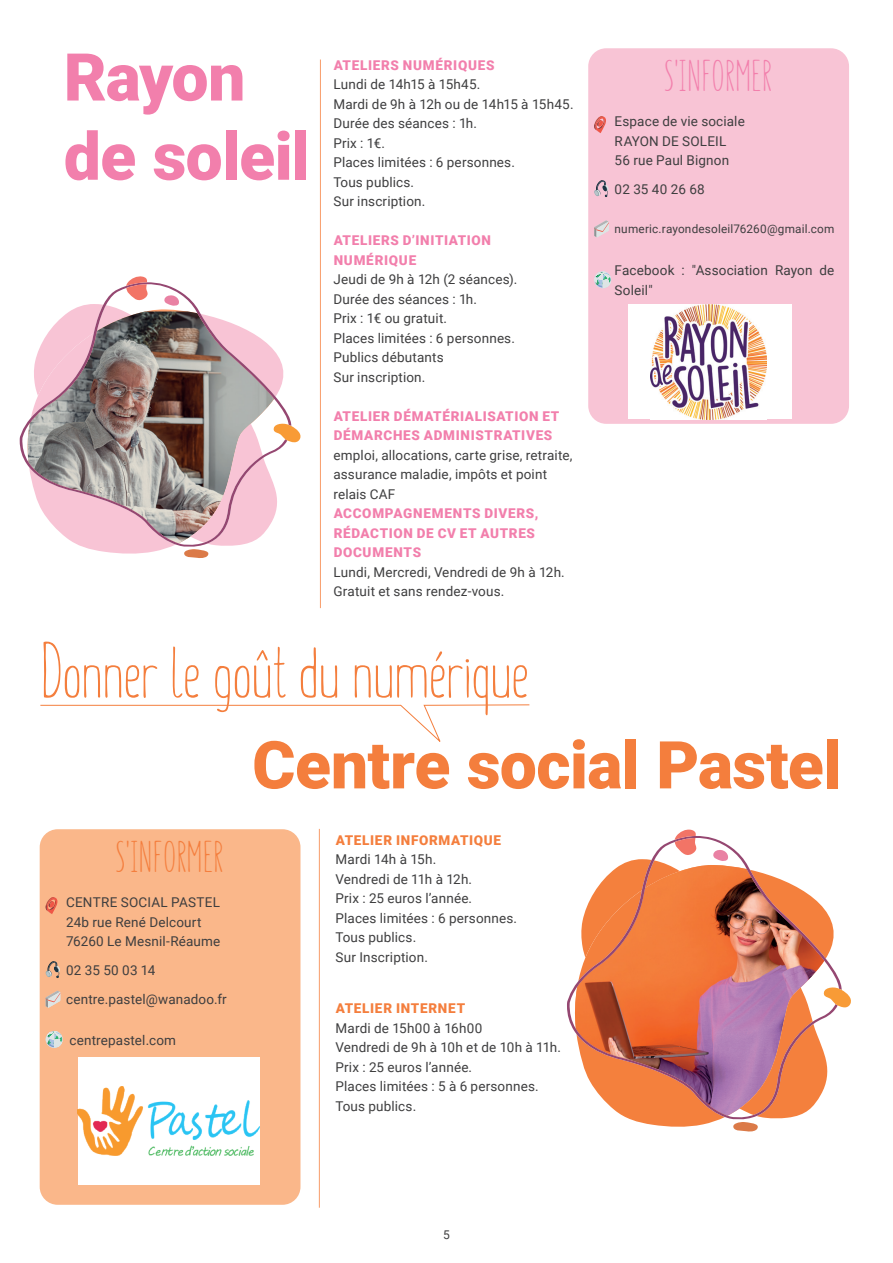
<style>
.page{position:relative;width:893px;height:1263px;background:#fff}
.page>*{position:absolute;margin:0;border:0;box-sizing:border-box;transform-origin:0 0}
.t1{font:300 78px "Summer Font";letter-spacing:-.01em;color:#f47e3d}
.t2{font:900 66px "Roboto";letter-spacing:-.01em;color:#f47e3d}
.t3{font:900 66px/79.2px "Roboto";letter-spacing:-.015em;color:#f27fac}
.t4{font:300 43.5px "Summer Font";color:#f27fac}
.t5{font:300 43.5px "Summer Font";color:#f47e3d}
.t6{font:13.5px/19.5px "Roboto";letter-spacing:.01em;color:#3e3e3f}
.t7{font:900 13.5px/19.5px "Roboto";letter-spacing:.05em;color:#f27fac}
.t8{font:900 13.5px "Roboto";letter-spacing:.055em;color:#f47e3d}
.t9{font:12px "Roboto";color:#3e3e3f}
.t10{font:11.7px "Roboto";letter-spacing:.015em;color:#3e3e3f}
</style>
<div class="page">
<hr style="left:320px;top:60px;width:1px;height:548px;background:#f89c6a">
<svg style="left:87px;top:442px;width:208px;height:113px"></svg>
<svg style="left:20px;top:282px;width:271px;height:266px"></svg>
<svg style="left:31px;top:276px;width:117px;height:142px"></svg>
<svg style="left:272px;top:422px;width:29px;height:20px"></svg>
<svg style="left:182px;top:549px;width:26px;height:9px"></svg>
<svg style="left:164px;top:295px;width:15px;height:11px"></svg>
<div style="left:588px;top:48px;width:261px;height:376px;background:#f8c4d5;border-radius:18px"></div>
<svg style="left:594px;top:116px;width:12px;height:17px"></svg>
<svg style="left:594px;top:180px;width:14px;height:17px"></svg>
<svg style="left:594px;top:220px;width:15px;height:17px"></svg>
<svg style="left:594px;top:271px;width:17px;height:17px"></svg>
<div style="left:628px;top:304px;width:163px;height:115px;background:#fff"></div>
<img style="left:650px;top:304px;width:117px;height:115px">
<svg style="left:635px;top:1007px;width:211px;height:120px"></svg>
<svg style="left:567px;top:836px;width:275px;height:285px"></svg>
<svg style="left:578px;top:829px;width:118px;height:152px"></svg>
<svg style="left:822px;top:986px;width:29px;height:21px"></svg>
<svg style="left:732px;top:1122px;width:26px;height:10px"></svg>
<svg style="left:713px;top:849px;width:15px;height:12px"></svg>
<div style="left:40px;top:829px;width:260px;height:376px;background:#fab78a;border-radius:18px"></div>
<svg style="left:46px;top:897px;width:11px;height:17px"></svg>
<svg style="left:46px;top:961px;width:14px;height:17px"></svg>
<svg style="left:46px;top:991px;width:14px;height:17px"></svg>
<svg style="left:46px;top:1031px;width:17px;height:17px"></svg>
<div style="left:78px;top:1057px;width:181px;height:128px;background:#fff"></div>
<img style="left:78px;top:1087px;width:181px;height:68px">
<hr style="left:319px;top:829px;width:1px;height:379px;background:#f89c6a">
<svg style="left:40px;top:704px;width:490px;height:38px"></svg>
<h2 class="t3" style="left:64px;top:35px;width:248px">Rayon de soleil</h2>
<p class="t7" style="left:334px;top:55px;width:162px">ATELIERS NUMÉRIQUES</p>
<p class="t6" style="left:333px;top:74px;width:242px">Lundi de 14h15 à 15h45.<br>Mardi de 9h à 12h ou de 14h15 à 15h45.<br>Durée des séances : 1h.<br>Prix : 1€.<br>Places limitées : 6 personnes.<br>Tous publics.<br>Sur inscription.</p>
<p class="t7" style="left:334px;top:230px;width:159px">ATELIERS D’INITIATION<br>NUMÉRIQUE</p>
<p class="t6" style="left:333px;top:269px;width:185px">Jeudi de 9h à 12h (2 séances).<br>Durée des séances : 1h.<br>Prix : 1€ ou gratuit.<br>Places limitées : 6 personnes.<br>Publics débutants<br>Sur inscription.</p>
<p class="t7" style="left:334px;top:406px;width:227px">ATELIER DÉMATÉRIALISATION ET<br>DÉMARCHES ADMINISTRATIVES</p>
<p class="t6" style="left:333px;top:445px;width:241px">emploi, allocations, carte grise, retraite, assurance maladie, impôts et point relais CAF</p>
<p class="t7" style="left:334px;top:503px;width:206px">ACCOMPAGNEMENTS DIVERS,<br>RÉDACTION DE CV ET AUTRES<br>DOCUMENTS</p>
<p class="t6" style="left:333px;top:561px;width:233px">Lundi, Mercredi, Vendredi de 9h à 12h.<br>Gratuit et sans rendez-vous.</p>
<h1 class="t1" style="left:40px;top:624px;width:491px">Donner le goût du numérique</h1>
<h3 class="t4" style="left:663px;top:50px;width:110px">S'INFORMER</h3>
<p class="t6" style="left:615px;top:111px;width:132px">Espace de vie sociale<br>RAYON DE SOLEIL<br>56 rue Paul Bignon</p>
<p class="t6" style="left:615px;top:179px;width:92px">02 35 40 26 68</p>
<p class="t10" style="left:615px;top:221px;width:221px">numeric.rayondesoleil76260@gmail.com</p>
<p class="t6" style="left:615px;top:260px;width:221px">Facebook : "Association Rayon de<br>Soleil"</p>
<h3 class="t5" style="left:115px;top:831px;width:110px">S'INFORMER</h3>
<p class="t6" style="left:66px;top:892px;width:156px">CENTRE SOCIAL PASTEL<br>24b rue René Delcourt<br>76260 Le Mesnil-Réaume</p>
<p class="t6" style="left:66px;top:954px;width:162px;line-height:29.7px">02 35 50 03 14 centre.pastel@wanadoo.fr</p>
<p class="t6" style="left:69px;top:1029px;width:108px">centrepastel.com</p>
<h2 class="t2" style="left:252px;top:719px;width:591px">Centre social Pastel</h2>
<p class="t8" style="left:336px;top:830px;width:167px">ATELIER INFORMATIQUE</p>
<p class="t6" style="left:336px;top:849px;width:183px">Mardi 14h à 15h.<br>Vendredi de 11h à 12h.<br>Prix : 25 euros l’année.<br>Places limitées : 6 personnes.<br>Tous publics.<br>Sur Inscription.</p>
<p class="t8" style="left:336px;top:999px;width:131px">ATELIER INTERNET</p>
<p class="t6" style="left:336px;top:1018px;width:227px">Mardi de 15h00 à 16h00<br>Vendredi de 9h à 10h et de 10h à 11h.<br>Prix : 25 euros l’année.<br>Places limitées : 5 à 6 personnes.<br>Tous publics.</p>
<p class="t9" style="left:443px;top:1226px;width:8px">5</p>
</div>
